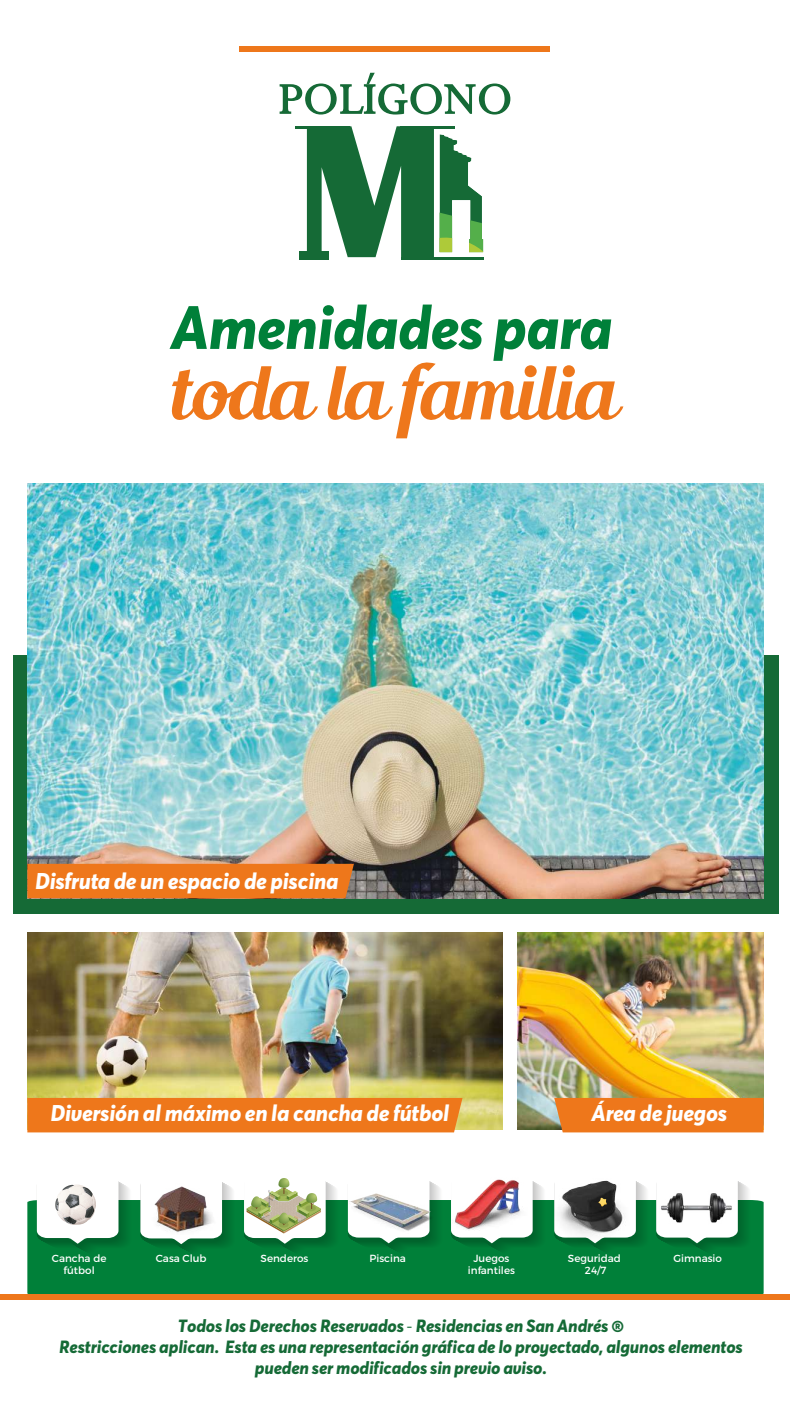
<style>
.page{position:relative;width:790px;height:1402px;background:#fff}
.page>*{position:absolute;margin:0;border:0;box-sizing:border-box;transform-origin:0 0}
.t1{font:76px "Blenda Script";letter-spacing:-.01em;color:#ee771b}
.t2{font:800 60.25px "Averta Demo PE";letter-spacing:-.01em;color:#008039}
.t3{font:800 22.5px "Averta Demo PE";letter-spacing:-.01em;color:#fff}
.t4{font:800 17.5px/21px "Averta Demo PE";letter-spacing:-.01em;color:#156a36;text-align:center}
.t5{font:10.38px/12.4px "Trueno Rg";color:#fff;text-align:center}
.s1{font-family:"Myriad Pro";font-weight:400}
</style>
<div class="page">
<div style="left:13px;top:655px;width:765px;height:258px;background:#156a36"></div>
<img style="left:27px;top:484px;width:737px;height:414px">
<div style="left:27px;top:1200px;width:737px;height:94px;background:#008039"></div>
<svg style="left:37px;top:1181px;width:94px;height:72px"></svg>
<svg style="left:140px;top:1182px;width:95px;height:72px"></svg>
<svg style="left:434px;top:1184px;width:8px;height:69px"></svg>
<svg style="left:451px;top:1184px;width:94px;height:69px"></svg>
<img style="left:446px;top:1179px;width:91px;height:64px">
<img style="left:146px;top:1183px;width:72px;height:51px">
<img style="left:341px;top:1181px;width:93px;height:72px">
<svg style="left:244px;top:1178px;width:94px;height:75px"></svg>
<img style="left:544px;top:1184px;width:10px;height:63px">
<svg style="left:554px;top:1180px;width:95px;height:73px"></svg>
<svg style="left:656px;top:1181px;width:95px;height:72px"></svg>
<img style="left:659px;top:1190px;width:74px;height:35px">
<svg style="left:280px;top:73px;width:230px;height:41px"></svg>
<svg style="left:307px;top:126px;width:127px;height:131px"></svg>
<svg style="left:440px;top:134px;width:43px;height:118px"></svg>
<hr style="left:295px;top:126px;width:55px;height:3px;background:#156a36">
<hr style="left:400px;top:126px;width:55px;height:3px;background:#156a36">
<hr style="left:401px;top:257px;width:82px;height:3px;background:#156a36">
<div style="left:300px;top:251px;width:29px;height:9px;background:#156a36"></div>
<div style="left:240px;top:46px;width:310px;height:5px;background:#ee771b"></div>
<img style="left:27px;top:932px;width:475px;height:197px">
<img style="left:517px;top:932px;width:247px;height:197px">
<div style="left:27px;top:863px;width:327px;height:35px;background:#ee771b"></div>
<div style="left:27px;top:1097px;width:436px;height:35px;background:#ee771b"></div>
<div style="left:554px;top:1097px;width:210px;height:35px;background:#ee771b"></div>
<div style="left:0;top:1294px;width:790px;height:5px;background:#ee771b"></div>
<h2 class="t2" style="left:171px;top:291px;width:443px">Amenidades para</h2>
<h1 class="t1" style="left:170px;top:343px;width:448px">toda la familia</h1>
<p class="t3" style="left:35px;top:867px;width:305px">Disfruta de un espacio de piscina</p>
<p class="t3" style="left:50px;top:1099px;width:400px">Diversión al máximo en la cancha de fútbol</p>
<p class="t3" style="left:592px;top:1099px;width:137px">Área de juegos</p>
<p class="t5" style="left:52px;top:1251px;width:56px">Cancha de fútbol</p>
<p class="t5" style="left:156px;top:1251px;width:52px">Casa Club</p>
<p class="t5" style="left:261px;top:1251px;width:49px">Senderos</p>
<p class="t5" style="left:370px;top:1251px;width:38px">Piscina</p>
<p class="t5" style="left:468px;top:1251px;width:48px">Juegos infantiles</p>
<p class="t5" style="left:568px;top:1251px;width:54px">Seguridad<br>24/7</p>
<p class="t5" style="left:673px;top:1251px;width:50px">Gimnasio</p>
<p class="t4" style="left:59px;top:1315px;width:685px">Todos los Derechos Reservados <span class="s1">-</span> Residencias en San Andrés ®<br>Restricciones aplican. Esta es una representación gráfica de lo proyectado, algunos elementos pueden ser modificados sin previo aviso.</p>
</div>
